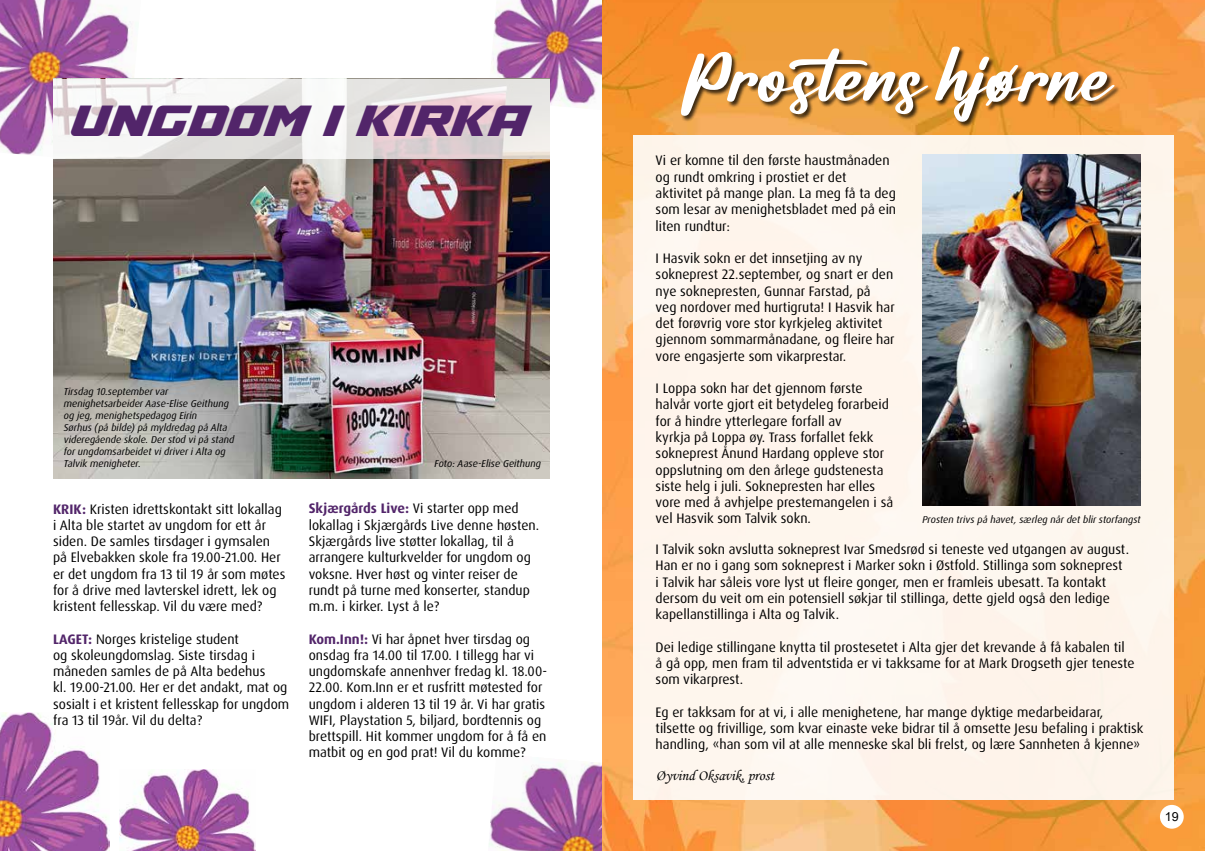
<style>
.page{position:relative;width:1205px;height:851px;background:#fff}
.page>*{position:absolute;margin:0;border:0;box-sizing:border-box;transform-origin:0 0}
.t1{font:55.75px "Catalish Huntera";color:#fff}
.t2{font:49.12px "A4 SPEED Bold";color:#52256a}
.t3{font:15px "Monotype Corsiva";color:#000}
.t4{font:13.75px/16.2px "Dax Pro";color:#000}
.t5{font:12.5px "Arial";color:#000}
.t6{font:italic 10px/12px "Dax Pro";color:#000}
.s1{font-weight:700;color:#52256a}
</style>
<div class="page">
<img style="left:0;top:712px;width:110px;height:138px">
<img style="left:120px;top:769px;width:136px;height:81px">
<img style="left:489px;top:762px;width:113px;height:88px">
<img style="left:0;top:0;width:141px;height:155px">
<img style="left:488px;top:0;width:114px;height:111px">
<img style="left:602px;top:0;width:603px;height:850px">
<div style="left:633px;top:135px;width:541px;height:664px;background:#fef5ed"></div>
<img style="left:922px;top:155px;width:218px;height:351px">
<div style="left:680px;top:47px;width:441px;height:81px;background:#000;opacity:.75"></div>
<img style="left:53px;top:158px;width:496px;height:320px">
<svg style="left:53px;top:79px;width:496px;height:79px"></svg>
<div style="left:1160px;top:804px;width:23px;height:24px;background:#fff;border-radius:50%"></div>
<h2 class="t2" style="left:73px;top:90px;width:459px">UNGDOM I KIRKA</h2>
<p class="t6" style="left:64px;top:385px;width:172px">Tirsdag 10.september var menighetsarbeider Aase-Elise Geithung og jeg, menighetspedagog Eirin<br>Sørhus (på bilde) på myldredag på Alta videregående skole. Der stod vi på stand for ungdomsarbeidet vi driver i Alta og Talvik menigheter.</p>
<p class="t4" style="left:53px;top:500px;width:234px"><span class="s1">KRIK:</span> Kristen idrettskontakt sitt lokallag i Alta ble startet av ungdom for ett år siden. De samles tirsdager i gymsalen på Elvebakken skole fra 19.00-21.00. Her er det ungdom fra 13 til 19 år som møtes for å drive med lavterskel idrett, lek og kristent fellesskap. Vil du være med?</p>
<p class="t4" style="left:53px;top:630px;width:237px"><span class="s1">LAGET:</span> Norges kristelige student<br>og skoleungdomslag. Siste tirsdag i måneden samles de på Alta bedehus<br>kl. 19.00-21.00. Her er det andakt, mat og sosialt i et kristent fellesskap for ungdom fra 13 til 19år. Vil du delta?</p>
<p class="t6" style="left:434px;top:457px;width:108px">Foto: Aase-Elise Geithung</p>
<p class="t4" style="left:309px;top:500px;width:232px"><span class="s1">Skjærgårds Live:</span> Vi starter opp med lokallag i Skjærgårds Live denne høsten.<br>Skjærgårds live støtter lokallag, til å arrangere kulturkvelder for ungdom og voksne. Hver høst og vinter reiser de rundt på turne med konserter, standup m.m. i kirker. Lyst å le?</p>
<p class="t4" style="left:309px;top:630px;width:240px"><span class="s1">Kom.Inn!:</span> Vi har åpnet hver tirsdag og onsdag fra 14.00 til 17.00. I tillegg har vi ungdomskafe annenhver fredag kl. 18.00- 22.00. Kom.Inn er et rusfritt møtested for ungdom i alderen 13 til 19 år. Vi har gratis WIFI, Playstation 5, biljard, bordtennis og brettspill. Hit kommer ungdom for å få en matbit og en god prat! Vil du komme?</p>
<h1 class="t1" style="left:680px;top:47px;width:433px">Prostens hjørne</h1>
<p class="t4" style="left:656px;top:153px;width:242px">Vi er komne til den første haustmånaden og rundt omkring i prostiet er det aktivitet på mange plan. La meg få ta deg som lesar av menighetsbladet med på ein liten rundtur:</p>
<p class="t4" style="left:656px;top:250px;width:241px">I Hasvik sokn er det innsetjing av ny sokneprest 22.september, og snart er den nye soknepresten, Gunnar Farstad, på veg nordover med hurtigruta! I Hasvik har det forøvrig vore stor kyrkjeleg aktivitet gjennom sommarmånadane, og fleire har vore engasjerte som vikarprestar.</p>
<p class="t4" style="left:656px;top:380px;width:239px">I Loppa sokn har det gjennom første halvår vorte gjort eit betydeleg forarbeid for å hindre ytterlegare forfall av<br>kyrkja på Loppa øy. Trass forfallet fekk sokneprest Ånund Hardang oppleve stor oppslutning om den årlege gudstenesta siste helg i juli. Soknepresten har elles vore med å avhjelpe prestemangelen i så vel Hasvik som Talvik sokn.</p>
<p class="t6" style="left:922px;top:513px;width:220px">Prosten trivs på havet, særleg når det blir storfangst</p>
<p class="t4" style="left:656px;top:541px;width:475px">I Talvik sokn avslutta sokneprest Ivar Smedsrød si teneste ved utgangen av august.<br>Han er no i gang som sokneprest i Marker sokn i Østfold. Stillinga som sokneprest i Talvik har såleis vore lyst ut fleire gonger, men er framleis ubesatt. Ta kontakt dersom du veit om ein potensiell søkjar til stillinga, dette gjeld også den ledige kapellanstillinga i Alta og Talvik.</p>
<p class="t4" style="left:656px;top:638px;width:480px">Dei ledige stillingane knytta til prostesetet i Alta gjer det krevande å få kabalen til å gå opp, men fram til adventstida er vi takksame for at Mark Drogseth gjer teneste som vikarprest.</p>
<p class="t4" style="left:656px;top:703px;width:489px">Eg er takksam for at vi, i alle menighetene, har mange dyktige medarbeidarar, tilsette og frivillige, som kvar einaste veke bidrar til å omsette Jesu befaling i praktisk handling, «han som vil at alle menneske skal bli frelst, og lære Sannheten å kjenne»</p>
<p class="t3" style="left:656px;top:765px;width:120px">Øyvind Oksavik, prost</p>
<p class="t5" style="left:1165px;top:807px;width:15px">19</p>
</div>
